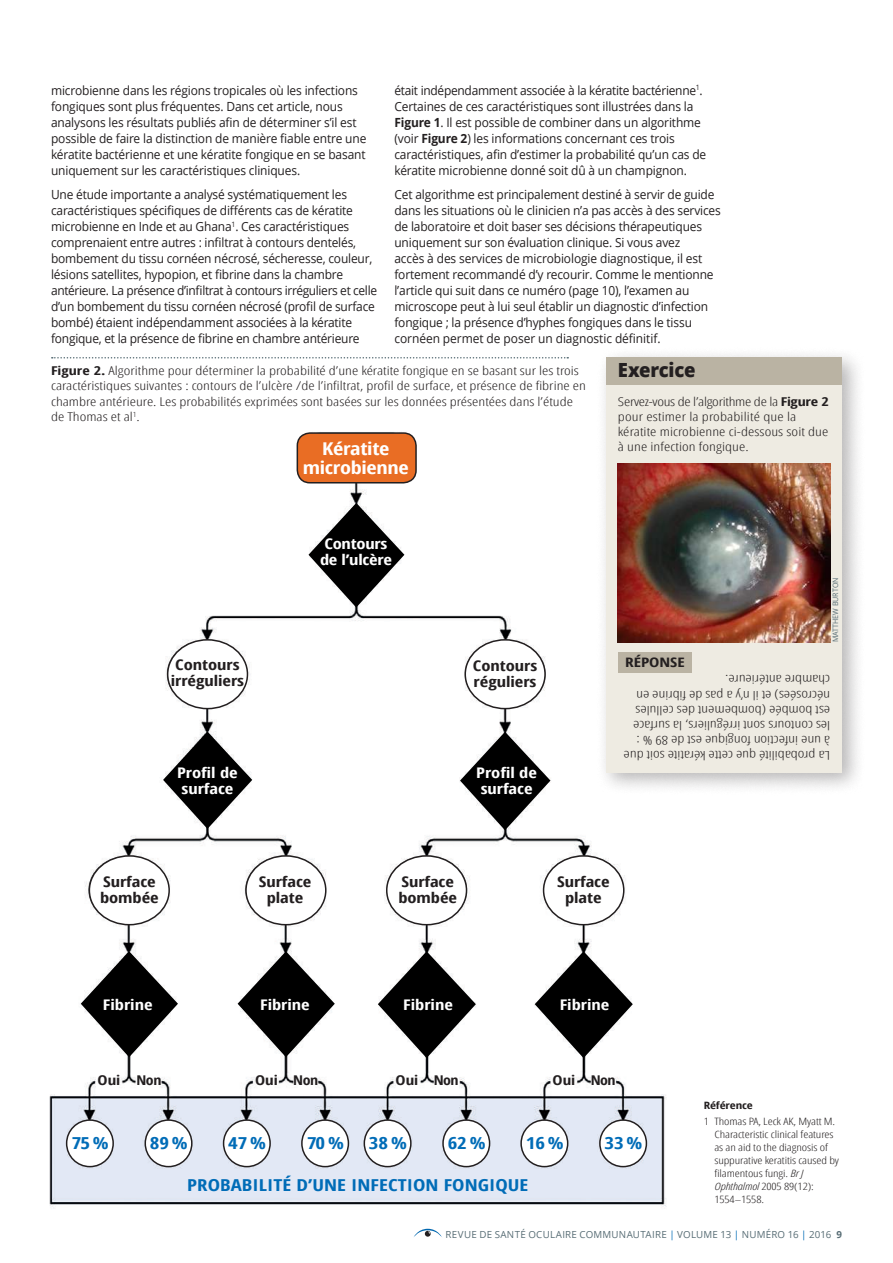
<style>
.page{position:relative;width:893px;height:1263px;background:#fff}
.page>*{position:absolute;margin:0;border:0;box-sizing:border-box;transform-origin:0 0}
.t1{font:800 19.5px "Open Sans";letter-spacing:-.005em;color:#231f20;scale:.95 1}
.t2{font:700 condensed 17.7px/19px "Open Sans";letter-spacing:-.015em;color:#fff;text-align:center;scale:1.27 1}
.t3{font:700 condensed 16.5px "Open Sans";color:#006cb7;scale:1.27 1}
.t4{font:700 condensed 16.5px "Open Sans";color:#006cb7;scale:1.26 1}
.t5{font:700 condensed 14.7px/16.2px "Open Sans";color:#231f20;scale:1.26 1}
.t6{font:700 condensed 14.7px/16.2px "Open Sans";color:#fff;scale:1.26 1}
.t7{font:700 condensed 13.5px "Open Sans";letter-spacing:-.015em;color:#231f20;scale:1.27 1}
.t8{font:700 condensed 13.05px "Open Sans";color:#231f20;scale:1.32 1}
.t9{font:12.6px/16px "Open Sans";letter-spacing:-.01em;color:#231f20;scale:.95 1}
.t10{font:300 condensed 12.15px/15.1px "Open Sans";color:#231f20;scale:1.32 1}
.t11{font:300 condensed 10.2px/13px "Open Sans";letter-spacing:-.005em;color:#231f20;scale:1.28 1}
.t12{font:700 condensed 10.2px "Open Sans";letter-spacing:-.01em;color:#231f20;scale:1.28 1}
.t13{font:9.75px "Open Sans";letter-spacing:.025em;color:#586d75}
.t14{font:7.5px "Open Sans";color:#586d75;scale:.95 1}
.s1{font-weight:700}
.s2{font-style:italic}
.s3{color:#006cb7}
</style>
<div class="page">
<svg style="left:414px;top:1229px;width:28px;height:8px"></svg>
<img style="left:49px;top:433px;width:618px;height:775px">
<div style="left:595px;top:346px;width:271px;height:450px;background:#231f20;opacity:.33"></div>
<div style="left:606px;top:357px;width:236px;height:415px;background:#eeebe2"></div>
<div style="left:297px;top:433px;width:119px;height:50px;background:#e96d24;border-radius:13px"></div>
<div style="left:297px;top:432px;width:120px;height:51px;border:2px solid #231f20;border-radius:13px"></div>
<svg style="left:308px;top:503px;width:96px;height:104px"></svg>
<svg style="left:163px;top:732px;width:89px;height:97px"></svg>
<svg style="left:81px;top:951px;width:97px;height:106px"></svg>
<svg style="left:238px;top:951px;width:97px;height:106px"></svg>
<svg style="left:378px;top:951px;width:98px;height:107px"></svg>
<svg style="left:535px;top:951px;width:98px;height:107px"></svg>
<svg style="left:460px;top:732px;width:90px;height:98px"></svg>
<div style="left:67px;top:1120px;width:46px;height:46px;background:#fff;border-radius:50%"></div>
<div style="left:66px;top:1119px;width:48px;height:48px;border:2px solid #231f20;border-radius:50%"></div>
<div style="left:89px;top:856px;width:80px;height:69px;background:#fff;border-radius:50%"></div>
<div style="left:89px;top:855px;width:81px;height:70px;border:2px solid #231f20;border-radius:50%"></div>
<div style="left:168px;top:640px;width:79px;height:69px;background:#fff;border-radius:50%"></div>
<div style="left:167px;top:639px;width:81px;height:70px;border:2px solid #231f20;border-radius:50%"></div>
<div style="left:465px;top:640px;width:80px;height:69px;background:#fff;border-radius:50%"></div>
<div style="left:464px;top:639px;width:82px;height:70px;border:2px solid #231f20;border-radius:50%"></div>
<div style="left:246px;top:856px;width:80px;height:69px;background:#fff;border-radius:50%"></div>
<div style="left:245px;top:855px;width:82px;height:70px;border:2px solid #231f20;border-radius:50%"></div>
<div style="left:387px;top:856px;width:79px;height:69px;background:#fff;border-radius:50%"></div>
<div style="left:386px;top:855px;width:81px;height:70px;border:2px solid #231f20;border-radius:50%"></div>
<div style="left:544px;top:856px;width:80px;height:69px;background:#fff;border-radius:50%"></div>
<div style="left:543px;top:855px;width:81px;height:70px;border:2px solid #231f20;border-radius:50%"></div>
<div style="left:145px;top:1120px;width:47px;height:46px;background:#fff;border-radius:50%"></div>
<div style="left:145px;top:1119px;width:48px;height:48px;border:2px solid #231f20;border-radius:50%"></div>
<div style="left:224px;top:1120px;width:46px;height:46px;background:#fff;border-radius:50%"></div>
<div style="left:223px;top:1119px;width:48px;height:48px;border:2px solid #231f20;border-radius:50%"></div>
<div style="left:302px;top:1120px;width:46px;height:46px;background:#fff;border-radius:50%"></div>
<div style="left:301px;top:1119px;width:48px;height:48px;border:2px solid #231f20;border-radius:50%"></div>
<div style="left:364px;top:1120px;width:47px;height:46px;background:#fff;border-radius:50%"></div>
<div style="left:364px;top:1119px;width:48px;height:48px;border:2px solid #231f20;border-radius:50%"></div>
<div style="left:443px;top:1120px;width:47px;height:46px;background:#fff;border-radius:50%"></div>
<div style="left:442px;top:1119px;width:48px;height:48px;border:2px solid #231f20;border-radius:50%"></div>
<div style="left:521px;top:1120px;width:47px;height:46px;background:#fff;border-radius:50%"></div>
<div style="left:520px;top:1119px;width:48px;height:48px;border:2px solid #231f20;border-radius:50%"></div>
<div style="left:600px;top:1120px;width:46px;height:46px;background:#fff;border-radius:50%"></div>
<div style="left:599px;top:1119px;width:48px;height:48px;border:2px solid #231f20;border-radius:50%"></div>
<img style="left:618px;top:463px;width:212px;height:179px">
<svg style="left:52px;top:357px;width:516px;height:1px"></svg>
<div style="left:618px;top:653px;width:74px;height:20px;background:#bab3a3"></div>
<div style="left:606px;top:357px;width:236px;height:28px;background:#bab3a3"></div>
<p class="t9" style="left:51px;top:82px;width:333px">microbienne dans les régions tropicales où les infections fongiques sont plus fréquentes. Dans cet article, nous analysons les résultats publiés afin de déterminer s’il est possible de faire la distinction de manière fiable entre une kératite bactérienne et une kératite fongique en se basant uniquement sur les caractéristiques cliniques.</p>
<p class="t9" style="left:51px;top:186px;width:345px">Une étude importante a analysé systématiquement les caractéristiques spécifiques de différents cas de kératite microbienne en Inde et au Ghana<sup>1</sup>. Ces caractéristiques comprenaient entre autres : infiltrat à contours dentelés, bombement du tissu cornéen nécrosé, sécheresse, couleur, lésions satellites, hypopion, et fibrine dans la chambre antérieure. La présence d’infiltrat à contours irréguliers et celle d’un bombement du tissu cornéen nécrosé (profil de surface bombé) étaient indépendamment associées à la kératite fongique, et la présence de fibrine en chambre antérieure</p>
<p class="t9" style="left:394px;top:82px;width:330px">était indépendamment associée à la kératite bactérienne<sup>1</sup>.<br>Certaines de ces caractéristiques sont illustrées dans la <span class="s1">Figure 1</span>. Il est possible de combiner dans un algorithme (voir <span class="s1">Figure 2</span>) les informations concernant ces trois caractéristiques, afin d’estimer la probabilité qu’un cas de kératite microbienne donné soit dû à un champignon.</p>
<p class="t9" style="left:394px;top:186px;width:345px">Cet algorithme est principalement destiné à servir de guide dans les situations où le clinicien n’a pas accès à des services de laboratoire et doit baser ses décisions thérapeutiques uniquement sur son évaluation clinique. Si vous avez<br>accès à des services de microbiologie diagnostique, il est fortement recommandé d’y recourir. Comme le mentionne l’article qui suit dans ce numéro (page 10), l’examen au microscope peut à lui seul établir un diagnostic d’infection fongique ; la présence d’hyphes fongiques dans le tissu cornéen permet de poser un diagnostic définitif.</p>
<p class="t10" style="left:51px;top:363px;width:407px"><span class="s1">Figure 2.</span> Algorithme pour déterminer la probabilité d’une kératite fongique en se basant sur les trois caractéristiques suivantes : contours de l’ulcère /de l’infiltrat, profil de surface, et présence de fibrine en chambre antérieure. Les probabilités exprimées sont basées sur les données présentées dans l’étude de Thomas et al<sup>1</sup>.</p>
<h2 class="t2" style="left:303px;top:438px;width:85px">Kératite microbienne</h2>
<p class="t6" style="left:320px;top:535px;width:58px;text-align:center">Contours de l’ulcère</p>
<p class="t5" style="left:171px;top:656px;width:60px;text-align:center">Contours irréguliers</p>
<p class="t5" style="left:473px;top:657px;width:53px">Contours réguliers</p>
<p class="t6" style="left:177px;top:764px;width:50px">Profil de surface</p>
<p class="t6" style="left:476px;top:764px;width:50px">Profil de surface</p>
<h1 class="t1" style="left:618px;top:355px;width:83px">Exercice</h1>
<p class="t10" style="left:618px;top:393px;width:161px">Servez-vous de l’algorithme de la <span class="s1">Figure 2 </span>pour estimer la probabilité que la kératite microbienne ci-dessous soit due à une infection fongique.</p>
<p class="t8" style="left:625px;top:654px;width:47px">RÉPONSE</p>
<p class="t14" style="left:830px;top:642px;width:70px;rotate:-90deg">MATTHEW BURTON</p>
<p class="t10" style="left:830px;top:763px;width:158px;rotate:-180deg">La probabilité que cette kératite soit due à une infection fongique est de 89 % : les contours sont irréguliers, la surface est bombée (bombement des cellules nécrosées) et il n’y a pas de fibrine en chambre antérieure.</p>
<p class="t5" style="left:100px;top:873px;width:48px">Surface bombée</p>
<p class="t5" style="left:398px;top:873px;width:48px">Surface bombée</p>
<p class="t5" style="left:259px;top:873px;width:43px;text-align:center">Surface plate</p>
<p class="t5" style="left:557px;top:873px;width:43px;text-align:center">Surface plate</p>
<p class="t6" style="left:103px;top:996px;width:41px">Fibrine</p>
<p class="t6" style="left:260px;top:996px;width:41px">Fibrine</p>
<p class="t6" style="left:403px;top:996px;width:41px">Fibrine</p>
<p class="t6" style="left:560px;top:996px;width:41px">Fibrine</p>
<p class="t7" style="left:98px;top:1070px;width:52px">Oui Non</p>
<p class="t7" style="left:255px;top:1070px;width:51px">Oui Non</p>
<p class="t7" style="left:396px;top:1070px;width:51px">Oui Non</p>
<p class="t7" style="left:553px;top:1070px;width:51px">Oui Non</p>
<h3 class="t4" style="left:72px;top:1131px;width:31px">75 %</h3>
<h3 class="t4" style="left:150px;top:1131px;width:32px">89 %</h3>
<h3 class="t4" style="left:228px;top:1131px;width:32px">47 %</h3>
<h3 class="t4" style="left:307px;top:1131px;width:31px">70 %</h3>
<h3 class="t4" style="left:369px;top:1131px;width:32px">38 %</h3>
<h3 class="t4" style="left:448px;top:1131px;width:32px">62 %</h3>
<h3 class="t4" style="left:526px;top:1131px;width:32px">16 %</h3>
<h3 class="t4" style="left:604px;top:1131px;width:32px">33 %</h3>
<h3 class="t3" style="left:187px;top:1173px;width:270px">PROBABILITÉ D’UNE INFECTION FONGIQUE</h3>
<p class="t12" style="left:704px;top:1098px;width:40px">Référence</p>
<p class="t11" style="left:714px;top:1114px;width:99px;text-indent:-11px">1 Thomas PA, Leck AK, Myatt M.<br>Characteristic clinical features as an aid to the diagnosis of suppurative keratitis caused by filamentous fungi. <span class="s2">Br J<br>Ophthalmol</span> 2005 89(12):<br>1554–1558.</p>
<p class="t13" style="left:446px;top:1228px;width:398px">REVUE DE SANTÉ OCULAIRE COMMUNAUTAIRE <span class="s3">|</span> VOLUME 13 <span class="s3">|</span> NUMÉRO 16 <span class="s3">|</span> 2016 <span class="s1">9</span></p>
</div>
